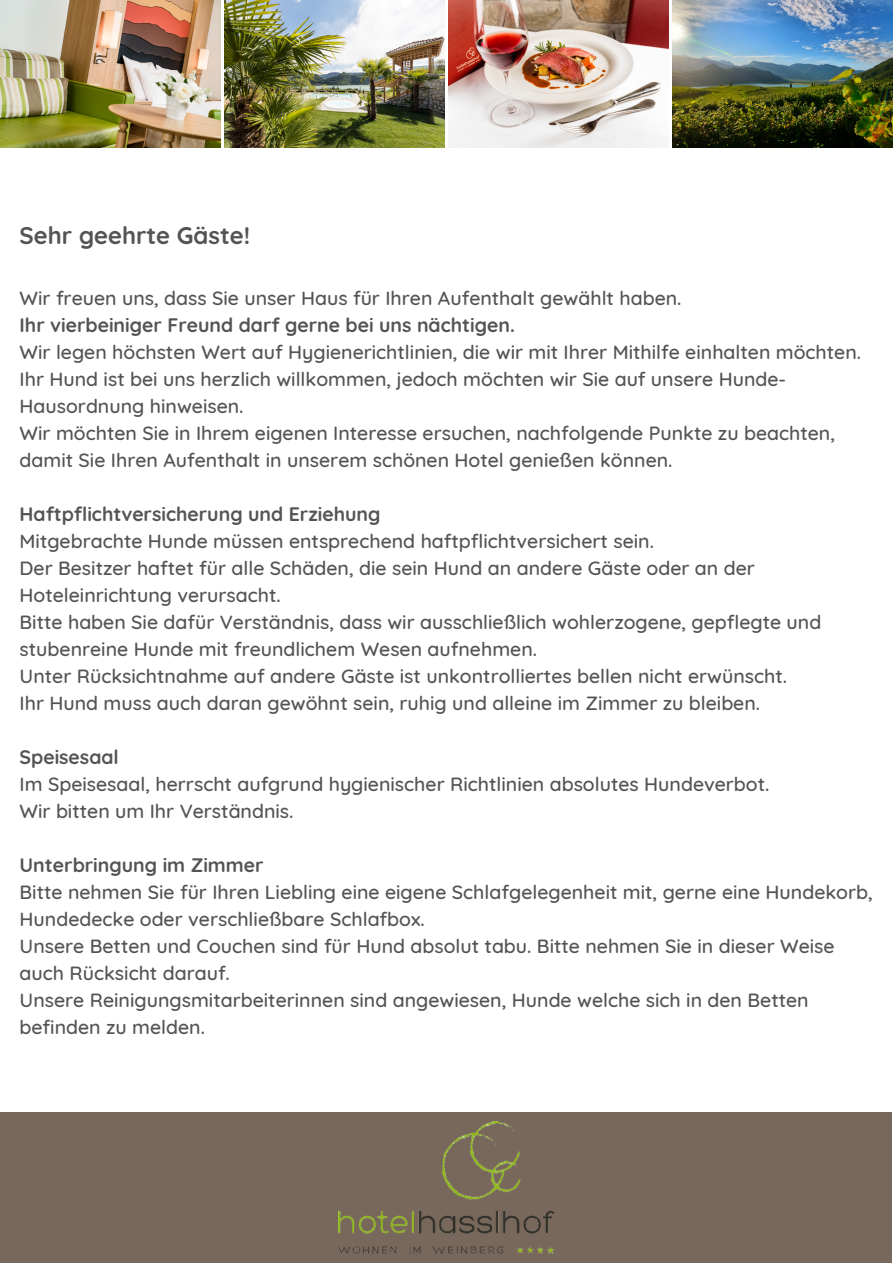
<style>
.page{position:relative;width:893px;height:1264px;background:#fff}
.page>*{position:absolute;margin:0;border:0;box-sizing:border-box;transform-origin:0 0}
.t1{font:700 24px "Quicksand";color:#545454}
.t2{font:500 19.5px/27px "Quicksand";color:#545454}
.t3{font:700 19.5px "Quicksand";color:#545454}
</style>
<div class="page">
<div style="left:0;top:1111px;width:891px;height:151px;background:#78685b"></div>
<img style="left:338px;top:1121px;width:216px;height:132px">
<img style="left:672px;top:0;width:220px;height:147px">
<img style="left:224px;top:0;width:220px;height:147px">
<img style="left:448px;top:0;width:220px;height:147px">
<img style="left:0;top:0;width:220px;height:147px">
<p class="t1" style="left:20px;top:220px;width:232px">Sehr geehrte Gäste!</p>
<p class="t2" style="left:20px;top:284px;width:663px">Wir freuen uns, dass Sie unser Haus für Ihren Aufenthalt gewählt haben.</p>
<p class="t3" style="left:20px;top:312px;width:497px">Ihr vierbeiniger Freund darf gerne bei uns nächtigen.</p>
<p class="t2" style="left:20px;top:338px;width:843px">Wir legen höchsten Wert auf Hygienerichtlinien, die wir mit Ihrer Mithilfe einhalten möchten.<br>Ihr Hund ist bei uns herzlich willkommen, jedoch möchten wir Sie auf unsere Hunde-Hausordnung hinweisen.<br>Wir möchten Sie in Ihrem eigenen Interesse ersuchen, nachfolgende Punkte zu beachten, damit Sie Ihren Aufenthalt in unserem schönen Hotel genießen können.</p>
<p class="t3" style="left:20px;top:501px;width:362px">Haftpflichtversicherung und Erziehung</p>
<p class="t2" style="left:20px;top:527px;width:803px">Mitgebrachte Hunde müssen entsprechend haftpflichtversichert sein.<br>Der Besitzer haftet für alle Schäden, die sein Hund an andere Gäste oder an der Hoteleinrichtung verursacht.<br>Bitte haben Sie dafür Verständnis, dass wir ausschließlich wohlerzogene, gepflegte und stubenreine Hunde mit freundlichem Wesen aufnehmen.<br>Unter Rücksichtnahme auf andere Gäste ist unkontrolliertes bellen nicht erwünscht.<br>Ihr Hund muss auch daran gewöhnt sein, ruhig und alleine im Zimmer zu bleiben.</p>
<p class="t3" style="left:20px;top:744px;width:101px">Speisesaal</p>
<p class="t2" style="left:20px;top:769px;width:751px">Im Speisesaal, herrscht aufgrund hygienischer Richtlinien absolutes Hundeverbot.<br>Wir bitten um Ihr Verständnis.</p>
<p class="t3" style="left:20px;top:852px;width:245px">Unterbringung im Zimmer</p>
<p class="t2" style="left:20px;top:877px;width:854px">Bitte nehmen Sie für Ihren Liebling eine eigene Schlafgelegenheit mit, gerne eine Hundekorb, Hundedecke oder verschließbare Schlafbox.<br>Unsere Betten und Couchen sind für Hund absolut tabu. Bitte nehmen Sie in dieser Weise auch Rücksicht darauf.<br>Unsere Reinigungsmitarbeiterinnen sind angewiesen, Hunde welche sich in den Betten befinden zu melden.</p>
</div>
